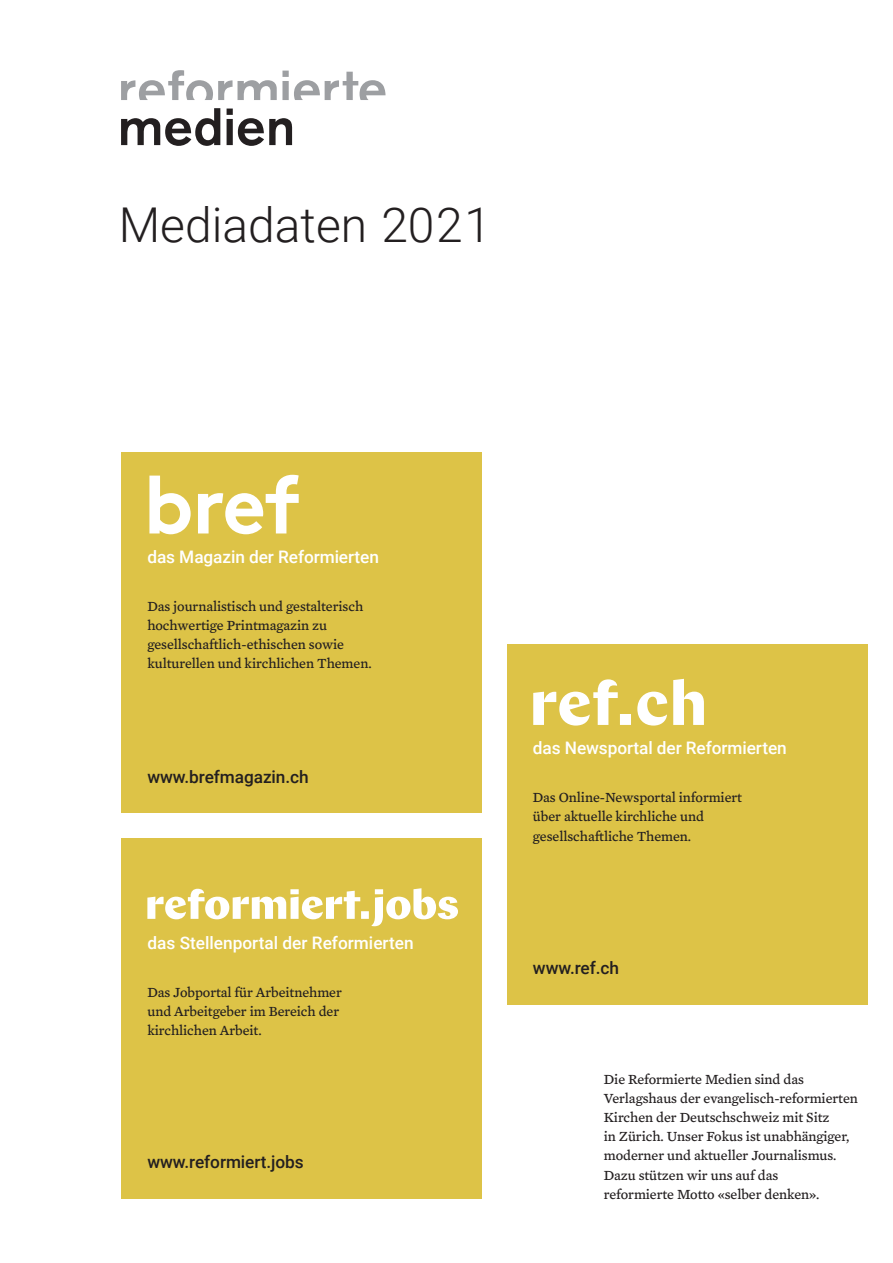
<style>
.page{position:relative;width:893px;height:1263px;background:#fff}
.page>*{position:absolute;margin:0;border:0;box-sizing:border-box;transform-origin:0 0}
.t1{font:300 48px "Roboto";color:#231f20}
.t2{font:500 17.25px "Roboto";letter-spacing:-.005em;color:#fff}
.t3{font:500 17.25px "Roboto";letter-spacing:-.005em;color:#231f20}
.t4{font:14.25px/19px "Mercury Text G4";letter-spacing:-.005em;color:#231f20}
</style>
<div class="page">
<svg style="left:121px;top:70px;width:265px;height:30px"></svg>
<svg style="left:121px;top:108px;width:99px;height:38px"></svg>
<svg style="left:227px;top:109px;width:65px;height:37px"></svg>
<div style="left:122px;top:453px;width:360px;height:360px;background:#ddc347"></div>
<svg style="left:149px;top:476px;width:42px;height:58px"></svg>
<svg style="left:198px;top:475px;width:101px;height:59px"></svg>
<div style="left:507px;top:644px;width:360px;height:360px;background:#ddc347"></div>
<svg style="left:533px;top:679px;width:171px;height:46px"></svg>
<div style="left:122px;top:838px;width:360px;height:360px;background:#ddc347"></div>
<svg style="left:147px;top:888px;width:311px;height:38px"></svg>
<h1 class="t1" style="left:119px;top:192px;width:374px">Mediadaten 2021</h1>
<p class="t2" style="left:147px;top:545px;width:233px">das Magazin der Reformierten</p>
<p class="t4" style="left:147px;top:596px;width:226px">Das journalistisch und gestalterisch hochwertige Printmagazin zu gesellschaftlich-ethischen sowie kulturellen und kirchlichen Themen.</p>
<p class="t3" style="left:147px;top:764px;width:163px">www.brefmagazin.ch</p>
<p class="t2" style="left:147px;top:930px;width:268px">das Stellenportal der Reformierten</p>
<p class="t4" style="left:147px;top:981px;width:196px">Das Jobportal für Arbeitnehmer und Arbeitgeber im Bereich der kirchlichen Arbeit.</p>
<p class="t3" style="left:147px;top:1150px;width:158px">www.reformiert.jobs</p>
<p class="t2" style="left:533px;top:736px;width:255px">das Newsportal der Reformierten</p>
<p class="t4" style="left:533px;top:787px;width:211px">Das Online-Newsportal informiert über aktuelle kirchliche und gesellschaftliche Themen.</p>
<p class="t3" style="left:533px;top:956px;width:88px">www.ref.ch</p>
<p class="t4" style="left:604px;top:1069px;width:256px">Die Reformierte Medien sind das Verlagshaus der evangelisch-reformierten Kirchen der Deutschschweiz mit Sitz<br>in Zürich. Unser Fokus ist unabhängiger, moderner und aktueller Journalismus.<br>Dazu stützen wir uns auf das<br>reformierte Motto «selber denken».</p>
</div>
